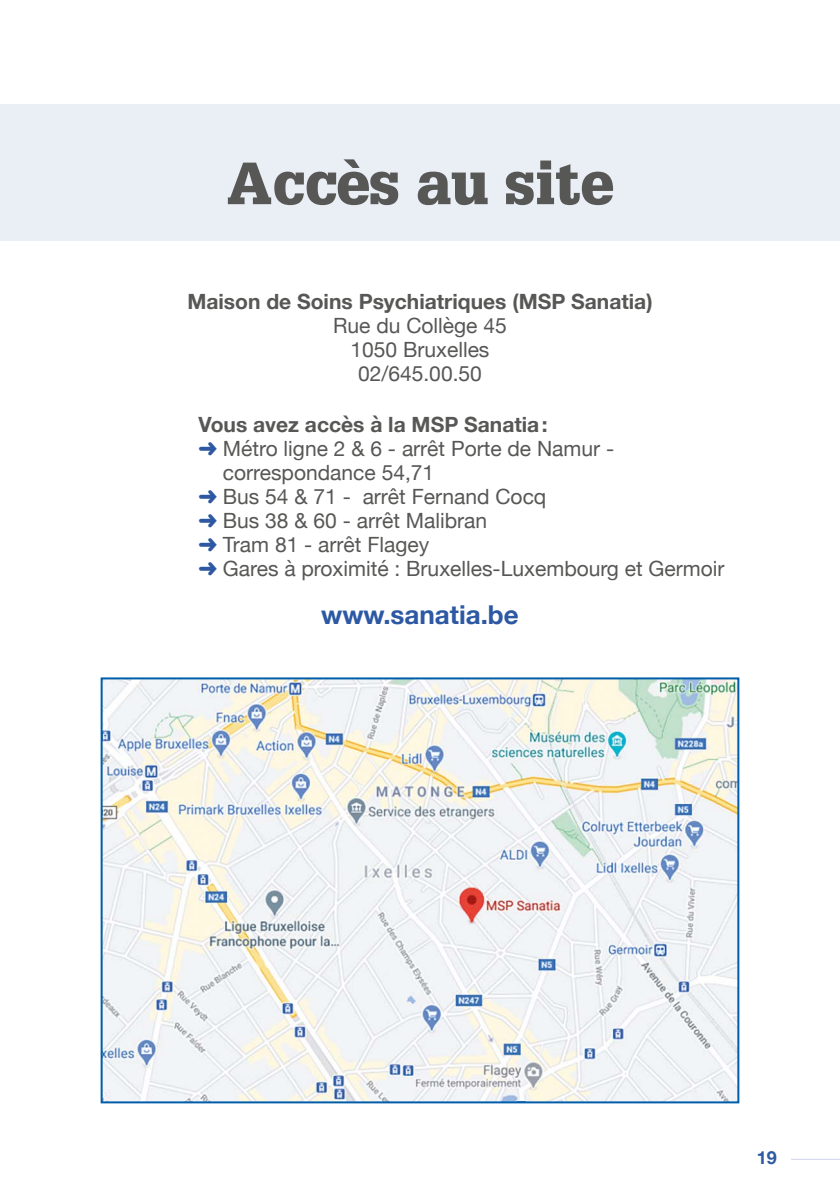
<style>
.page{position:relative;width:840px;height:1191px;background:#fff}
.page>*{position:absolute;margin:0;border:0;box-sizing:border-box;transform-origin:0 0}
.t1{font:900 58px "Glypha LT";color:#575756}
.t2{font:700 26px "Helvetica Neue";color:#2d58a3}
.t3{font:21px/24px "Helvetica Neue";color:#575756;text-align:center}
.t4{font:700 21px "Helvetica Neue";color:#575756}
.t5{font:700 18px "Helvetica Neue";color:#2d58a3}
.s1{color:#2d58a3}
</style>
<div class="page">
<hr style="left:790px;top:1158px;width:49px;height:1px;background:#ced1ea">
<hr style="left:0;top:0;width:1px;height:1191px;background:#2d58a3">
<div style="left:0;top:105px;width:839px;height:136px;background:#eaeef5"></div>
<img style="left:104px;top:680px;width:632px;height:420px">
<div style="left:101px;top:677px;width:638px;height:426px;border:2px solid #005da9"></div>
<h1 class="t1" style="left:227px;top:148px;width:387px">Accès au site</h1>
<p class="t4" style="left:187px;top:285px;width:466px">Maison de Soins Psychiatriques (MSP Sanatia)</p>
<p class="t3" style="left:333px;top:314px;width:175px">Rue du Collège 45<br>1050 Bruxelles<br>02/645.00.50</p>
<p class="t4" style="left:198px;top:408px;width:350px">Vous avez accès à la MSP Sanatia:</p>
<p class="t3" style="left:198px;top:438px;width:417px"><span class="s1">➜</span> Métro ligne 2 &amp; 6 - arrêt Porte de Namur -</p>
<p class="t3" style="left:223px;top:462px;width:213px">correspondance 54,71</p>
<p class="t3" style="left:198px;top:486px;width:349px"><span class="s1">➜</span> Bus 54 &amp; 71 - arrêt Fernand Cocq</p>
<p class="t3" style="left:198px;top:510px;width:290px"><span class="s1">➜</span> Bus 38 &amp; 60 - arrêt Malibran</p>
<p class="t3" style="left:198px;top:534px;width:232px"><span class="s1">➜</span> Tram 81 - arrêt Flagey</p>
<p class="t3" style="left:198px;top:558px;width:527px"><span class="s1">➜</span> Gares à proximité : Bruxelles-Luxembourg et Germoir</p>
<p class="t2" style="left:321px;top:594px;width:199px">www.sanatia.be</p>
<p class="t5" style="left:756px;top:1144px;width:22px">19</p>
</div>
